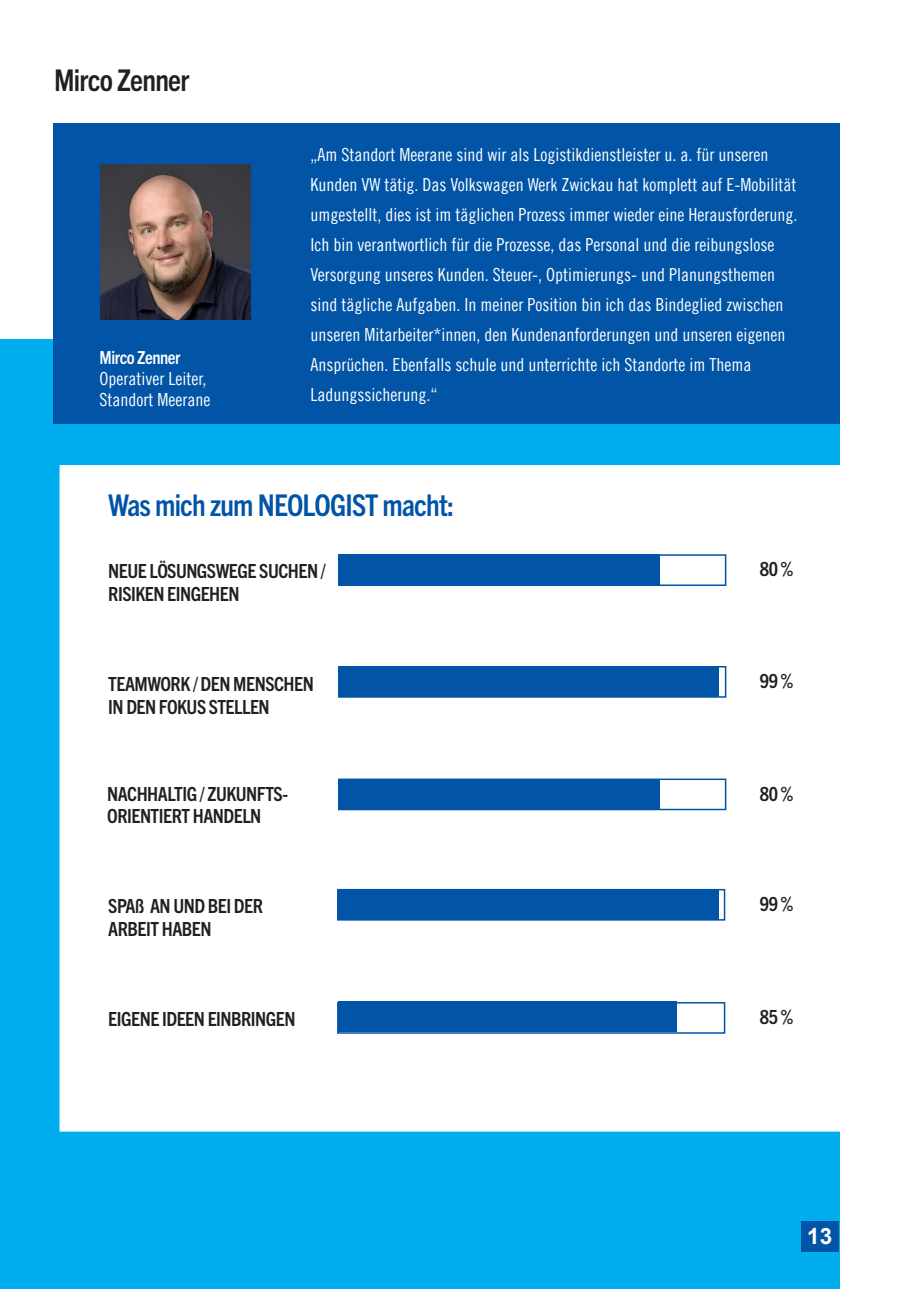
<style>
.page{position:relative;width:906px;height:1289px;background:#fff}
.page>*{position:absolute;margin:0;border:0;box-sizing:border-box;transform-origin:0 0}
.t1{font:700 condensed 30px "Trade Gothic Next LT Pro";letter-spacing:-.025em;color:#0154a6}
.t2{font:700 condensed 30px "Trade Gothic Next LT Pro";letter-spacing:-.025em;color:#231f20}
.t3{font:700 22.5px "Arial";color:#fff}
.t4{font:700 condensed 19.5px/22.5px "Trade Gothic Next LT Pro";letter-spacing:-.025em;color:#231f20}
.t5{font:18px/30px "Trade Gothic LT Pro Cn 18";color:#fff}
.t6{font:700 condensed 18px "Trade Gothic Next LT Pro";letter-spacing:-.025em;color:#fff}
</style>
<div class="page">
<div style="left:0;top:339px;width:839px;height:949px;background:#00aeef"></div>
<div style="left:53px;top:123px;width:786px;height:301px;background:#0154a6"></div>
<div style="left:60px;top:465px;width:780px;height:666px;background:#fff"></div>
<div style="left:338px;top:554px;width:388px;height:32px;border:2px solid #0154a6"></div>
<div style="left:338px;top:554px;width:321px;height:31px;background:#0154a6"></div>
<img style="left:101px;top:164px;width:150px;height:156px">
<div style="left:801px;top:1220px;width:37px;height:31px;background:#0154a6"></div>
<div style="left:338px;top:666px;width:388px;height:31px;border:2px solid #0154a6"></div>
<div style="left:338px;top:778px;width:388px;height:32px;border:2px solid #0154a6"></div>
<div style="left:337px;top:888px;width:388px;height:32px;border:2px solid #0154a6"></div>
<div style="left:337px;top:1002px;width:388px;height:31px;border:2px solid #0154a6"></div>
<div style="left:338px;top:666px;width:381px;height:30px;background:#0154a6"></div>
<div style="left:338px;top:779px;width:321px;height:30px;background:#0154a6"></div>
<div style="left:338px;top:889px;width:381px;height:30px;background:#0154a6"></div>
<div style="left:338px;top:1001px;width:338px;height:30px;background:#0154a6"></div>
<h1 class="t2" style="left:54px;top:59px;width:137px">Mirco Zenner</h1>
<p class="t6" style="left:99px;top:345px;width:83px">Mirco Zenner</p>
<p class="t5" style="left:99px;top:368px;width:112px;line-height:21px">Operativer Leiter,<br>Standort Meerane</p>
<p class="t5" style="left:310px;top:139px;width:488px">„Am Standort Meerane sind wir als Logistikdienstleister u. a. für unseren Kunden VW tätig. Das Volkswagen Werk Zwickau hat komplett auf E-Mobilität umgestellt, dies ist im täglichen Prozess immer wieder eine Herausforderung.<br>Ich bin verantwortlich für die Prozesse, das Personal und die reibungslose Versorgung unseres Kunden. Steuer-, Optimierungs- und Planungsthemen sind tägliche Aufgaben. In meiner Position bin ich das Bindeglied zwischen unseren Mitarbeiter*innen, den Kundenanforderungen und unseren eigenen Ansprüchen. Ebenfalls schule und unterrichte ich Standorte im Thema Ladungssicherung.“</p>
<h1 class="t1" style="left:108px;top:484px;width:347px">Was mich zum NEOLOGIST macht:</h1>
<p class="t4" style="left:108px;top:558px;width:219px">NEUE LÖSUNGSWEGE SUCHEN /<br>RISIKEN EINGEHEN</p>
<p class="t4" style="left:760px;top:556px;width:35px">80 %</p>
<p class="t4" style="left:108px;top:672px;width:207px">TEAMWORK / DEN MENSCHEN<br>IN DEN FOKUS STELLEN</p>
<p class="t4" style="left:760px;top:668px;width:35px">99 %</p>
<p class="t4" style="left:107px;top:781px;width:182px">NACHHALTIG / ZUKUNFTS-<br>ORIENTIERT HANDELN</p>
<p class="t4" style="left:760px;top:781px;width:35px">80 %</p>
<p class="t4" style="left:108px;top:893px;width:156px">SPAß AN UND BEI DER<br>ARBEIT HABEN</p>
<p class="t4" style="left:760px;top:891px;width:35px">99 %</p>
<p class="t4" style="left:108px;top:1006px;width:189px">EIGENE IDEEN EINBRINGEN</p>
<p class="t4" style="left:760px;top:1004px;width:35px">85 %</p>
<p class="t3" style="left:807px;top:1220px;width:27px">13</p>
</div>
